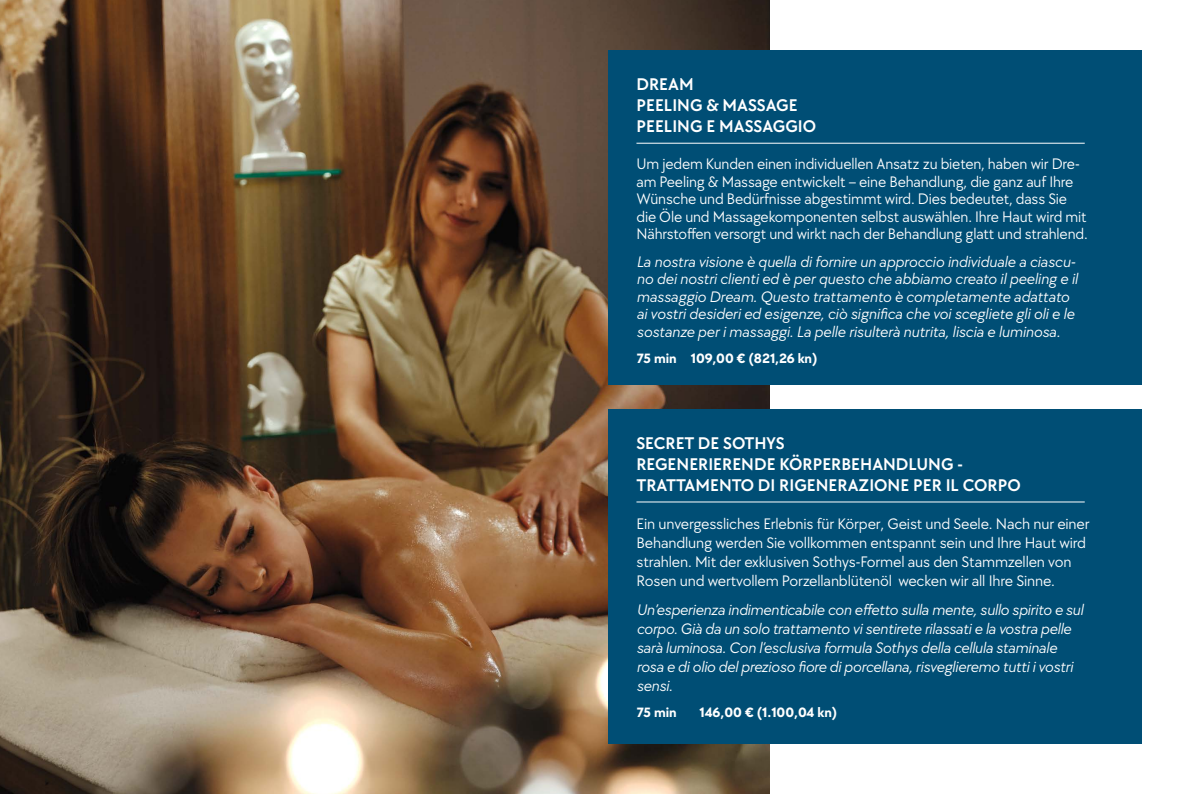
<style>
.page{position:relative;width:1191px;height:794px;background:#fff}
.page>*{position:absolute;margin:0;border:0;box-sizing:border-box;transform-origin:0 0}
.t1{font:600 17.5px/21px "TT Chocolates";color:#fff}
.t2{font:italic 15.75px/18.9px "TT Chocolates";letter-spacing:-.02em;color:#fff}
.t3{font:15.75px/17.5px "TT Chocolates";letter-spacing:-.01em;color:#fff}
.t4{font:700 14px "TT Chocolates";color:#fff}
</style>
<div class="page">
<img style="left:0;top:0;width:769px;height:794px">
<div style="left:608px;top:409px;width:533px;height:335px;background:#004e75"></div>
<hr style="left:636px;top:501px;width:448px;height:1px;background:#fff">
<div style="left:608px;top:50px;width:533px;height:334px;background:#004e75"></div>
<hr style="left:636px;top:143px;width:448px;height:1px;background:#fff">
<p class="t1" style="left:636px;top:73px;width:181px">DREAM<br>PEELING &amp; MASSAGE<br>PEELING E MASSAGGIO</p>
<p class="t3" style="left:636px;top:155px;width:453px">Um jedem Kunden einen individuellen Ansatz zu bieten, haben wir Dre&shy;am Peeling &amp; Massage entwickelt – eine Behandlung, die ganz auf Ihre Wünsche und Bedürfnisse abgestimmt wird. Dies bedeutet, dass Sie die Öle und Massagekomponenten selbst auswählen. Ihre Haut wird mit Nährstoffen versorgt und wirkt nach der Behandlung glatt und strahlend.</p>
<p class="t2" style="left:636px;top:252px;width:443px;line-height:17.5px">La nostra visione è quella di fornire un approccio individuale a ciascu&shy;no dei nostri clienti ed è per questo che abbiamo creato il peeling e il massaggio Dream. Questo trattamento è completamente adattato ai vostri desideri ed esigenze, ciò significa che voi scegliete gli oli e le sostanze per i massaggi. La pelle risulterà nutrita, liscia e luminosa.</p>
<p class="t4" style="left:636px;top:349px;width:183px">75 min 109,00 € (821,26 kn)</p>
<p class="t1" style="left:636px;top:431px;width:386px">SECRET DE SOTHYS<br>REGENERIERENDE KÖRPERBEHANDLUNG -<br>TRATTAMENTO DI RIGENERAZIONE PER IL CORPO</p>
<p class="t3" style="left:636px;top:514px;width:455px;line-height:18.9px">Ein unvergessliches Erlebnis für Körper, Geist und Seele. Nach nur einer Behandlung werden Sie vollkommen entspannt sein und Ihre Haut wird strahlen. Mit der exklusiven Sothys-Formel aus den Stammzellen von Rosen und wertvollem Porzellanblütenöl wecken wir all Ihre Sinne.</p>
<p class="t2" style="left:636px;top:600px;width:448px">Un’esperienza indimenticabile con effetto sulla mente, sullo spirito e sul corpo. Già da un solo trattamento vi sentirete rilassati e la vostra pelle sarà luminosa. Con l’esclusiva formula Sothys della cellula staminale rosa e di olio del prezioso fiore di porcellana, risveglieremo tutti i vostri sensi.</p>
<p class="t4" style="left:636px;top:703px;width:42px">75 min</p>
<p class="t4" style="left:699px;top:703px;width:139px">146,00 € (1.100,04 kn)</p>
</div>
